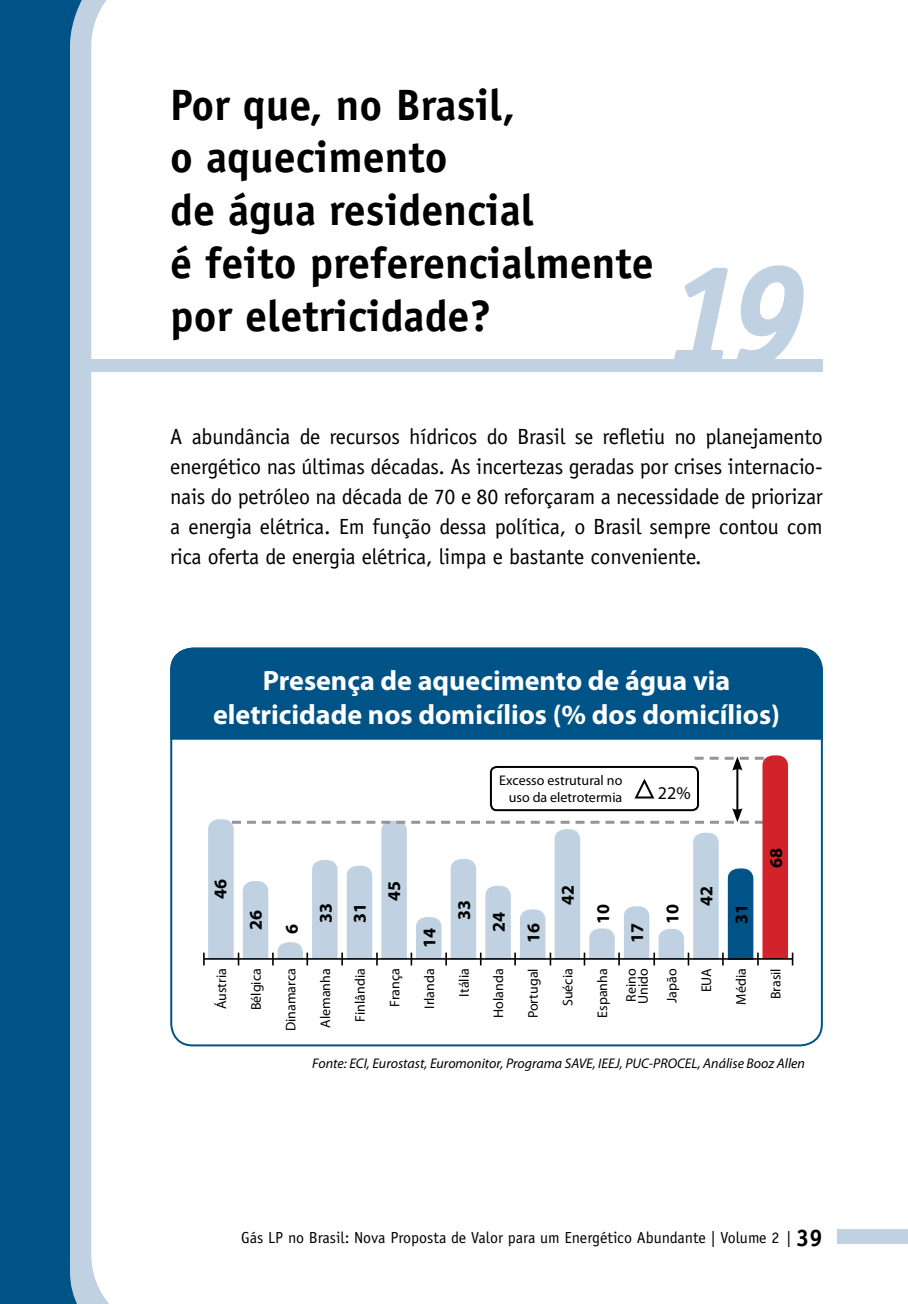
<style>
.page{position:relative;width:908px;height:1304px;background:#fff}
.page>*{position:absolute;margin:0;border:0;box-sizing:border-box;transform-origin:0 0}
.t1{font:italic 700 142.2px "Officina Sans";color:#c0d2e1}
.t2{font:700 44px/52.8px "Officina Sans";color:#000}
.t3{font:700 28px/34px "Myriad Pro";color:#fff;text-align:center}
.t4{font:22px/30px "Officina Sans";letter-spacing:-.01em;color:#000;text-align:justify}
.t5{font:700 18px/34px "Myriad Pro";color:#000}
.t6{font:18px "Myriad Pro";color:#000}
.t7{font:16px "Officina Sans";color:#000}
.t8{font:14px/28.6px "Myriad Pro";color:#000;text-align:right}
.t9{font:italic 14px "Myriad Pro";color:#000}
.s1{font-weight:700;font-size:24px}
</style>
<div class="page">
<div style="left:85px;top:359px;width:737px;height:13px;background:#c0d2e1"></div>
<svg style="left:674px;top:267px;width:54px;height:92px"></svg>
<svg style="left:737px;top:265px;width:67px;height:94px"></svg>
<div style="left:170px;top:647px;width:653px;height:94px;background:#005387"></div>
<svg style="left:203px;top:953px;width:1px;height:12px"></svg>
<div style="left:208px;top:819px;width:24px;height:139px;background:#c0d2e1"></div>
<hr style="left:204px;top:958px;width:588px;height:2px;background:#000">
<svg style="left:232px;top:755px;width:561px;height:210px"></svg>
<div style="left:489px;top:766px;width:209px;height:45px;border:2px solid #000;border-radius:6px"></div>
<div style="left:836px;top:1229px;width:71px;height:15px;background:#c0d2e1"></div>
<svg style="left:0;top:0;width:102px;height:1304px;background:#3d7ca3"></svg>
<h2 class="t2" style="left:170px;top:78px;width:485px">Por que, no Brasil,<br>o aquecimento<br>de água residencial<br>é feito preferencialmente por eletricidade?</h2>
<h1 class="t1" style="left:661px;top:230px;width:147px">19</h1>
<p class="t4" style="left:170px;top:422px;width:654px">A abundância de recursos hídricos do Brasil se refletiu no planejamento energético nas últimas décadas. As incertezas geradas por crises internacio&shy;nais do petróleo na década de 70 e 80 reforçaram a necessidade de priorizar a energia elétrica. Em função dessa política, o Brasil sempre contou com rica oferta de energia elétrica, limpa e bastante conveniente.</p>
<p class="t3" style="left:213px;top:663px;width:568px">Presença de aquecimento de água via eletricidade nos domicílios (% dos domicílios)</p>
<p class="t5" style="left:203px;top:899px;width:21px;rotate:-90deg">46</p>
<p class="t5" style="left:237px;top:934px;width:25px;line-height:36px;rotate:-90deg">26<br>6</p>
<p class="t5" style="left:308px;top:923px;width:21px;rotate:-90deg">33<br>31</p>
<p class="t5" style="left:376px;top:901px;width:21px;rotate:-90deg">45</p>
<p class="t8" style="left:499px;top:772px;width:124px;line-height:16.8px">Excesso estrutural no uso da eletrotermia</p>
<p class="t6" style="left:657px;top:781px;width:34px">22%</p>
<p class="t5" style="left:411px;top:948px;width:21px;rotate:-90deg">14</p>
<p class="t5" style="left:446px;top:920px;width:21px;rotate:-90deg">33</p>
<p class="t5" style="left:481px;top:932px;width:21px;rotate:-90deg">24</p>
<p class="t5" style="left:515px;top:943px;width:21px;rotate:-90deg">16</p>
<p class="t5" style="left:550px;top:905px;width:21px;rotate:-90deg">42</p>
<p class="t5" style="left:585px;top:924px;width:21px;rotate:-90deg">10</p>
<p class="t5" style="left:619px;top:943px;width:21px;rotate:-90deg">17</p>
<p class="t5" style="left:654px;top:924px;width:21px;rotate:-90deg">10</p>
<p class="t5" style="left:688px;top:906px;width:21px;rotate:-90deg">42</p>
<p class="t5" style="left:723px;top:924px;width:21px;rotate:-90deg">31</p>
<p class="t5" style="left:758px;top:868px;width:21px;rotate:-90deg">68</p>
<p class="t8" style="left:207px;top:1009px;width:42px;rotate:-90deg">Áustria</p>
<p class="t8" style="left:241px;top:1010px;width:44px;rotate:-90deg">Bélgica</p>
<p class="t8" style="left:276px;top:1031px;width:64px;rotate:-90deg">Dinamarca</p>
<p class="t8" style="left:311px;top:1028px;width:61px;rotate:-90deg">Alemanha</p>
<p class="t8" style="left:345px;top:1022px;width:55px;rotate:-90deg">Finlândia</p>
<p class="t8" style="left:380px;top:1007px;width:40px;rotate:-90deg">França</p>
<p class="t8" style="left:414px;top:1009px;width:42px;rotate:-90deg">Irlanda</p>
<p class="t8" style="left:449px;top:997px;width:30px;rotate:-90deg">Itália</p>
<p class="t8" style="left:484px;top:1018px;width:51px;rotate:-90deg">Holanda</p>
<p class="t8" style="left:518px;top:1018px;width:51px;rotate:-90deg">Portugal</p>
<p class="t8" style="left:553px;top:1006px;width:39px;rotate:-90deg">Suécia</p>
<p class="t8" style="left:587px;top:1018px;width:51px;rotate:-90deg">Espanha<br>Reino</p>
<p class="t8" style="left:628px;top:1004px;width:37px;text-align:left;rotate:-90deg">Unido<br>Japão</p>
<p class="t8" style="left:691px;top:992px;width:26px;rotate:-90deg">EUA</p>
<p class="t8" style="left:726px;top:1005px;width:38px;rotate:-90deg">Média</p>
<p class="t8" style="left:760px;top:999px;width:32px;rotate:-90deg">Brasil</p>
<p class="t9" style="left:312px;top:1055px;width:494px">Fonte: ECI, Eurostast, Euromonitor, Programa SAVE, IEEJ, PUC-PROCEL, Análise Booz Allen</p>
<p class="t7" style="left:241px;top:1228px;width:583px">Gás LP no Brasil: Nova Proposta de Valor para um Energético Abundante | Volume 2 | <span class="s1">39</span></p>
</div>
